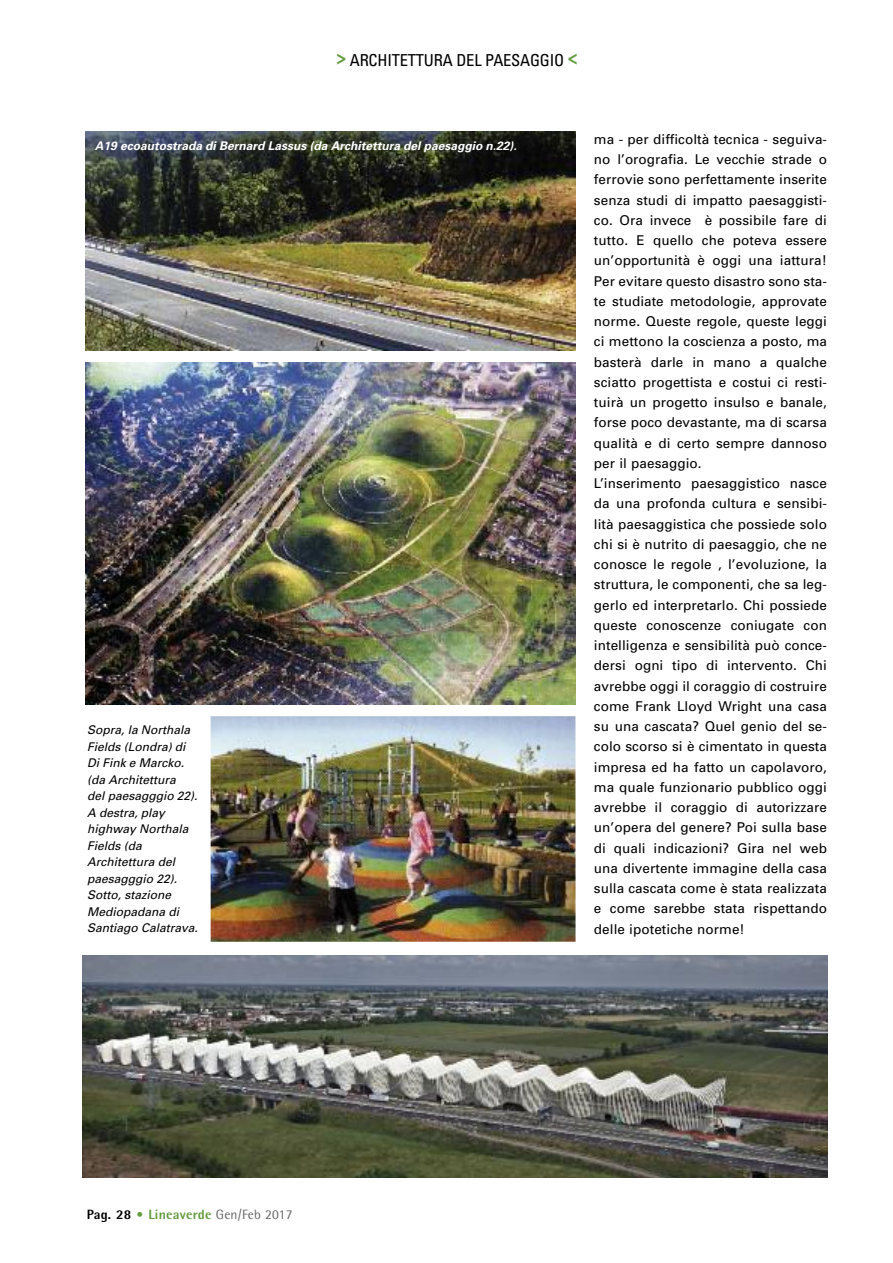
<style>
.page{position:relative;width:893px;height:1263px;background:#fff}
.page>*{position:absolute;margin:0;border:0;box-sizing:border-box;transform-origin:0 0}
.t1{font:condensed 16.5px "Univers";letter-spacing:-.015em;color:#000}
.t2{font:13.5px/20.2px "Univers";letter-spacing:.005em;color:#000}
.t3{font:800 13.5px "Rotis Semi Sans";letter-spacing:.015em;color:#659c3f}
.t4{font:italic 12px/16.5px "Univers";color:#000}
.t5{font:italic 700 12px "Univers";color:#fff}
.s1{font-weight:700;font-size:19.5px;color:#659c3f}
.s2{color:#000}
.s3{font-weight:400;color:#666}
</style>
<div class="page">
<img style="left:86px;top:132px;width:489px;height:218px">
<img style="left:86px;top:362px;width:489px;height:342px">
<img style="left:211px;top:716px;width:364px;height:226px">
<img style="left:83px;top:956px;width:744px;height:222px">
<p class="t1" style="left:336px;top:54px;width:243px"><span class="s1">&gt;</span> ARCHITETTURA DEL PAESAGGIO <span class="s1">&lt;</span></p>
<p class="t5" style="left:95px;top:141px;width:423px">A19 ecoautostrada di Bernard Lassus (da Architettura del paesaggio n.22).</p>
<p class="t4" style="left:87px;top:723px;width:112px">Sopra, la Northala<br>Fields (Londra) di<br>Di Fink e Marcko. (da Architettura<br>del paesagggio 22).<br>A destra, play highway Northala<br>Fields (da<br>Architettura del paesagggio 22).<br>Sotto, stazione<br>Mediopadana di<br>Santiago Calatrava.</p>
<p class="t2" style="left:594px;top:130px;width:235px">ma - per difficoltà tecnica - seguiva&shy;no l’orografia. Le vecchie strade o ferrovie sono perfettamente inserite senza studi di impatto paesaggisti&shy;co. Ora invece è possibile fare di tutto. E quello che poteva essere un’opportunità è oggi una iattura!<br>Per evitare questo disastro sono sta&shy;te studiate metodologie, approvate norme. Queste regole, queste leggi ci mettono la coscienza a posto, ma basterà darle in mano a qualche sciatto progettista e costui ci resti&shy;tuirà un progetto insulso e banale, forse poco devastante, ma di scarsa qualità e di certo sempre dannoso per il paesaggio.<br>L’inserimento paesaggistico nasce da una profonda cultura e sensibi&shy;lità paesaggistica che possiede solo chi si è nutrito di paesaggio, che ne conosce le regole , l’evoluzione, la struttura, le componenti, che sa leg&shy;gerlo ed interpretarlo. Chi possiede queste conoscenze coniugate con intelligenza e sensibilità può conce&shy;dersi ogni tipo di intervento. Chi avrebbe oggi il coraggio di costruire come Frank Lloyd Wright una casa su una cascata? Quel genio del se&shy;colo scorso si è cimentato in questa impresa ed ha fatto un capolavoro, ma quale funzionario pubblico oggi avrebbe il coraggio di autorizzare un’opera del genere? Poi sulla base di quali indicazioni? Gira nel web una divertente immagine della casa sulla cascata come è stata realizzata e come sarebbe stata rispettando delle ipotetiche norme!</p>
<p class="t3" style="left:87px;top:1209px;width:207px"><span class="s2">Pag. 28</span> • Lineaverde <span class="s3">Gen/Feb 2017</span></p>
</div>
